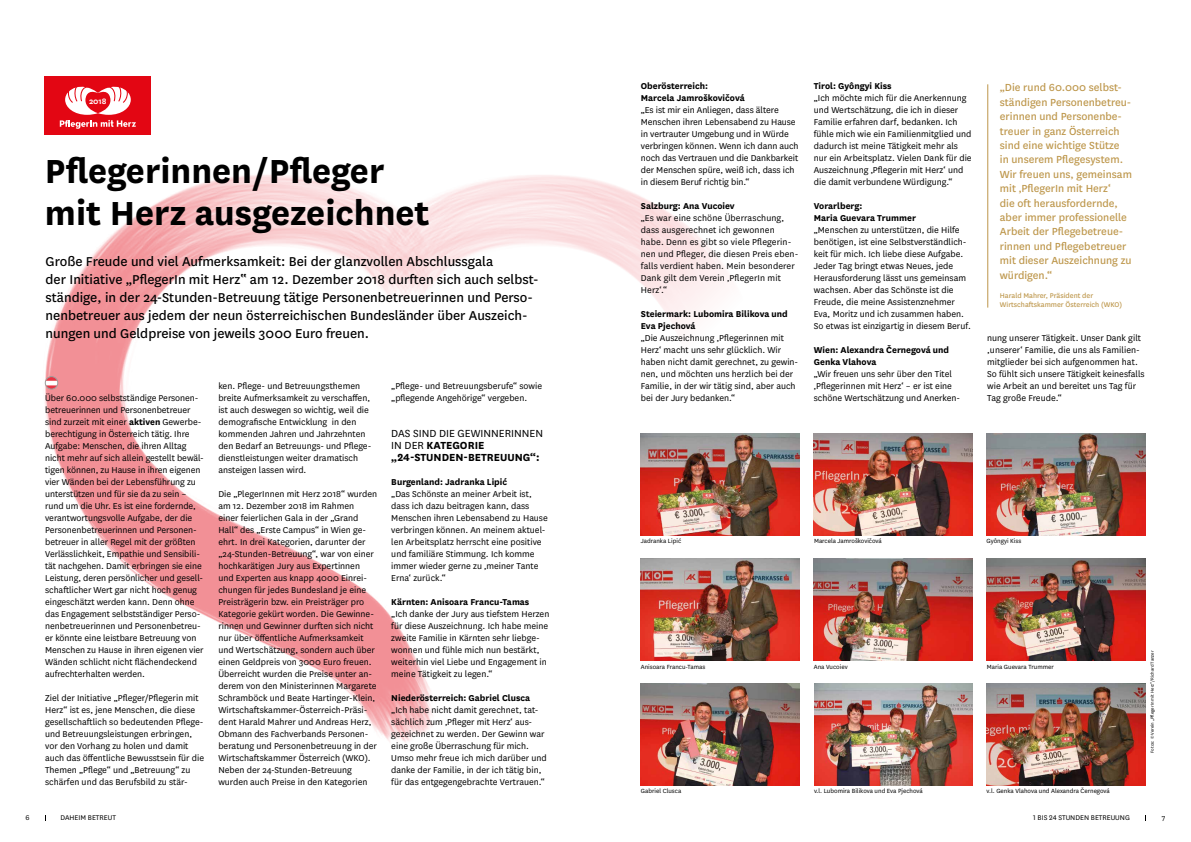
<style>
.page{position:relative;width:1191px;height:842px;background:#fff}
.page>*{position:absolute;margin:0;border:0;box-sizing:border-box;transform-origin:0 0}
.t1{font:700 39px/42px "National";color:#000}
.t2{font:15px/18px "National";color:#000}
.t3{font:12px/14.4px "National";color:#bd964a}
.t4{font:700 12px/12px "National";color:#000}
.t5{font:10px/12px "National";color:#000}
.t6{font:700 10px/12px "National";color:#000}
.t7{font:600 9.2px "National";color:#fff}
.t8{font:8px/9.6px "National";color:#bd964a}
.t9{font:8px "National";color:#000}
.t10{font:7px "National";color:#000}
.t11{font:5px "National";color:#000}
.s1{font-weight:400}
.s2{font-weight:700}
</style>
<div class="page">
<img style="left:44px;top:175px;width:299px;height:512px">
<img style="left:343px;top:175px;width:457px;height:590px">
<svg style="left:45px;top:377px;width:13px;height:12px"></svg>
<div style="left:45px;top:376px;width:13px;height:13px;border:1px solid #9d9d9c;border-radius:50%"></div>
<hr style="left:987px;top:84px;width:1px;height:224px;background:#bd964a">
<img style="left:641px;top:433px;width:158px;height:102px">
<img style="left:641px;top:558px;width:158px;height:102px">
<img style="left:641px;top:683px;width:158px;height:102px">
<img style="left:814px;top:433px;width:158px;height:102px">
<img style="left:814px;top:558px;width:158px;height:102px">
<img style="left:986px;top:433px;width:159px;height:102px">
<img style="left:986px;top:558px;width:159px;height:102px">
<img style="left:986px;top:683px;width:159px;height:102px">
<div style="left:45px;top:77px;width:106px;height:58px;background:#e30613"></div>
<svg style="left:60px;top:86px;width:76px;height:43px"></svg>
<img style="left:814px;top:683px;width:158px;height:102px">
<p class="t6" style="left:641px;top:79px;width:105px">Oberösterreich:<br>Marcela Jamroškovičová</p>
<p class="t5" style="left:641px;top:103px;width:159px">„Es ist mir ein Anliegen, dass ältere Menschen ihren Lebensabend zu Hause in vertrauter Umgebung und in Würde verbringen können. Wenn ich dann auch noch das Vertrauen und die Dankbarkeit der Menschen spüre, weiß ich, dass ich in diesem Beruf richtig bin.“</p>
<p class="t6" style="left:641px;top:199px;width:95px">Salzburg: Ana Vucoiev</p>
<p class="t5" style="left:641px;top:211px;width:159px">„Es war eine schöne Überraschung, dass ausgerechnet ich gewonnen habe. Denn es gibt so viele Pflegerin&shy;nen und Pfleger, die diesen Preis eben&shy;falls verdient haben. Mein besonderer<br>Dank gilt dem Verein ‚PflegerIn mit<br>Herz‘.“</p>
<p class="t6" style="left:641px;top:307px;width:148px">Steiermark: Lubomira Bilikova und<br>Eva Pjechová</p>
<p class="t5" style="left:641px;top:331px;width:159px">„Die Auszeichnung ‚Pflegerinnen mit Herz‘ macht uns sehr glücklich. Wir haben nicht damit gerechnet, zu gewin&shy;nen, und möchten uns herzlich bei der Familie, in der wir tätig sind, aber auch bei der Jury bedanken.“</p>
<p class="t6" style="left:814px;top:79px;width:79px">Tirol: Gyôngyi Kiss</p>
<p class="t5" style="left:814px;top:92px;width:159px">„Ich möchte mich für die Anerkennung und Wertschätzung, die ich in dieser Familie erfahren darf, bedanken. Ich fühle mich wie ein Familienmitglied und dadurch ist meine Tätigkeit mehr als nur ein Arbeitsplatz. Vielen Dank für die Auszeichnung ‚Pflegerin mit Herz‘ und die damit verbundene Würdigung.“</p>
<p class="t6" style="left:814px;top:199px;width:104px">Vorarlberg:<br>Maria Guevara Trummer</p>
<p class="t5" style="left:814px;top:224px;width:158px">„Menschen zu unterstützen, die Hilfe benötigen, ist eine Selbstverständlich&shy;keit für mich. Ich liebe diese Aufgabe.<br>Jeder Tag bringt etwas Neues, jede Herausforderung lässt uns gemeinsam wachsen. Aber das Schönste ist die Freude, die meine Assistenznehmer Eva, Moritz und ich zusammen haben.<br>So etwas ist einzigartig in diesem Beruf.</p>
<p class="t6" style="left:814px;top:343px;width:137px">Wien: Alexandra Černegová und<br>Genka Vlahova</p>
<p class="t5" style="left:814px;top:368px;width:140px">„Wir freuen uns sehr über den Titel ‚Pflegerinnen mit Herz‘ – er ist eine</p>
<p class="t3" style="left:1000px;top:80px;width:134px">„Die rund 60.000 selbst&shy;ständigen Personenbetreu&shy;erinnen und Personenbe&shy;treuer in ganz Österreich sind eine wichtige Stütze<br>in unserem Pflegesystem.<br>Wir freuen uns, gemeinsam mit ‚PflegerIn mit Herz‘<br>die oft herausfordernde, aber immer professionelle<br>Arbeit der Pflegebetreue&shy;rinnen und Pflegebetreuer mit dieser Auszeichnung zu würdigen.“</p>
<p class="t8" style="left:1000px;top:290px;width:124px">Harald Mahrer, Präsident der<br>Wirtschaftskammer Österreich (WKO)</p>
<p class="t5" style="left:987px;top:332px;width:159px">nung unserer Tätigkeit. Unser Dank gilt ,unserer‘ Familie, die uns als Familien&shy;mitglieder bei sich aufgenommen hat.<br>So fühlt sich unsere Tätigkeit keinesfalls wie Arbeit an und bereitet uns Tag für Tag große Freude.“</p>
<p class="t7" style="left:89px;top:95px;width:19px">2018</p>
<h1 class="t1" style="left:45px;top:147px;width:386px">Pflegerinnen/Pfleger mit Herz ausgezeichnet</h1>
<p class="t2" style="left:46px;top:251px;width:494px">Große Freude und viel Aufmerksamkeit: Bei der glanzvollen Abschlussgala<br>der Initiative „PflegerIn mit Herz‟ am 12. Dezember 2018 durften sich auch selbst&shy;ständige, in der 24-Stunden-Betreuung tätige Personenbetreuerinnen und Perso&shy;nenbetreuer aus jedem der neun österreichischen Bundesländer über Auszeich&shy;nungen und Geldpreise von jeweils 3000 Euro freuen.</p>
<p class="t5" style="left:391px;top:379px;width:152px">„Pflege- und Betreuungsberufe“ sowie „pflegende Angehörige“ vergeben.</p>
<p class="t4" style="left:391px;top:426px;width:153px"><span class="s1">DAS SIND DIE GEWINNERINNEN<br>IN DER</span> KATEGORIE „24-STUNDEN-BETREUUNG“:</p>
<p class="t6" style="left:391px;top:475px;width:117px">Burgenland: Jadranka Lipić</p>
<p class="t5" style="left:391px;top:487px;width:158px">„Das Schönste an meiner Arbeit ist, dass ich dazu beitragen kann, dass Menschen ihren Lebensabend zu Hause verbringen können. An meinem aktuel&shy;len Arbeitsplatz herrscht eine positive und familiäre Stimmung. Ich komme immer wieder gerne zu ‚meiner Tante Erna‘ zurück.“</p>
<p class="t6" style="left:391px;top:595px;width:140px">Kärnten: Anisoara Francu-Tamas</p>
<p class="t5" style="left:391px;top:607px;width:160px">„Ich danke der Jury aus tiefstem Herzen für diese Auszeichnung. Ich habe meine zweite Familie in Kärnten sehr liebge&shy;wonnen und fühle mich nun bestärkt, weiterhin viel Liebe und Engagement in meine Tätigkeit zu legen.“</p>
<p class="t6" style="left:391px;top:691px;width:140px">Niederösterreich: Gabriel Clusca</p>
<p class="t5" style="left:391px;top:703px;width:157px">„Ich habe nicht damit gerechnet, tat&shy;sächlich zum ‚Pfleger mit Herz‘ aus&shy;gezeichnet zu werden. Der Gewinn war eine große Überraschung für mich.<br>Umso mehr freue ich mich darüber und danke der Familie, in der ich tätig bin, für das entgegengebrachte Vertrauen.“</p>
<p class="t5" style="left:218px;top:379px;width:154px">ken. Pflege- und Betreuungsthemen breite Aufmerksamkeit zu verschaffen, ist auch deswegen so wichtig, weil die demografische Entwicklung in den kommenden Jahren und Jahrzehnten den Bedarf an Betreuungs- und Pflege&shy;dienstleistungen weiter dramatisch ansteigen lassen wird.</p>
<p class="t5" style="left:218px;top:487px;width:160px">Die „PlegerInnen mit Herz 2018“ wurden am 12. Dezember 2018 im Rahmen<br>einer feierlichen Gala in der „Grand Hall“ des „Erste Campus“ in Wien ge&shy;ehrt. In drei Kategorien, darunter der „24-Stunden-Betreuung“, war von einer hochkarätigen Jury aus Expertinnen und Experten aus knapp 4000 Einrei&shy;chungen für jedes Bundesland je eine Preisträgerin bzw. ein Preisträger pro Kategorie gekürt worden. Die Gewinne&shy;rinnen und Gewinner durften sich nicht nur über öffentliche Aufmerksamkeit und Wertschätzung, sondern auch über einen Geldpreis von 3000 Euro freuen.<br>Überreicht wurden die Preise unter an&shy;derem von den Ministerinnen Margarete Schramböck und Beate Hartinger-Klein, Wirtschaftskammer-Österreich-Präsi&shy;dent Harald Mahrer und Andreas Herz, Obmann des Fachverbands Personen&shy;beratung und Personenbetreuung in der Wirtschaftskammer Österreich (WKO).<br>Neben der 24-Stunden-Betreuung wurden auch Preise in den Kategorien</p>
<p class="t5" style="left:45px;top:392px;width:155px">Über 60.000 selbstständige Personen-</p>
<p class="t5" style="left:814px;top:392px;width:148px">schöne Wertschätzung und Anerken-</p>
<p class="t5" style="left:45px;top:404px;width:160px">betreuerinnen und Personenbetreuer sind zurzeit mit einer <span class="s2">aktiven</span> Gewerbe&shy;berechtigung in Österreich tätig. Ihre Aufgabe: Menschen, die ihren Alltag nicht mehr auf sich allein gestellt bewäl&shy;tigen können, zu Hause in ihren eigenen vier Wänden bei der Lebensführung zu unterstützen und für sie da zu sein – rund um die Uhr. Es ist eine fordernde, verantwortungsvolle Aufgabe, der die Personenbetreuerinnen und Personen&shy;betreuer in aller Regel mit der größten Verlässlichkeit, Empathie und Sensibili&shy;tät nachgehen. Damit erbringen sie eine Leistung, deren persönlicher und gesell&shy;schaftlicher Wert gar nicht hoch genug eingeschätzt werden kann. Denn ohne das Engagement selbstständiger Perso&shy;nenbetreuerinnen und Personenbetreu&shy;er könnte eine leistbare Betreuung von Menschen zu Hause in ihren eigenen vier Wänden schlicht nicht flächendeckend aufrechterhalten werden.</p>
<p class="t5" style="left:45px;top:692px;width:160px">Ziel der Initiative „Pfleger/Pflegerin mit Herz“ ist es, jene Menschen, die diese gesellschaftlich so bedeutenden Pflege&shy;und Betreuungsleistungen erbringen, vor den Vorhang zu holen und damit auch das öffentliche Bewusstsein für die Themen „Pflege“ und „Betreuung“ zu schärfen und das Berufsbild zu stär-</p>
<p class="t10" style="left:641px;top:536px;width:42px">Jadranka Lipić</p>
<p class="t10" style="left:814px;top:536px;width:69px">Marcela Jamroškovičová</p>
<p class="t10" style="left:986px;top:536px;width:36px">Gyôngyi Kiss</p>
<p class="t11" style="left:1149px;top:753px;width:104px;rotate:-90deg">Fotos: © Verein „PflegerIn mit Herz“/Richard Tanzer</p>
<p class="t10" style="left:641px;top:662px;width:66px">Anisoara Francu-Tamas</p>
<p class="t10" style="left:814px;top:662px;width:35px">Ana Vucoiev</p>
<p class="t10" style="left:986px;top:662px;width:68px">Maria Guevara Trummer</p>
<p class="t10" style="left:814px;top:787px;width:110px">v.l. Lubomira Bilikova und Eva Pjechová</p>
<p class="t10" style="left:986px;top:787px;width:125px">v.l. Genka Vlahova und Alexandra Černegová</p>
<p class="t10" style="left:641px;top:787px;width:42px">Gabriel Clusca</p>
<p class="t9" style="left:26px;top:813px;width:6px">6</p>
<p class="t9" style="left:61px;top:813px;width:57px">DAHEIM BETREUT</p>
<p class="t9" style="left:1033px;top:813px;width:98px">1 BIS 24 STUNDEN BETREUUNG</p>
<p class="t9" style="left:1161px;top:813px;width:5px">7</p>
</div>
